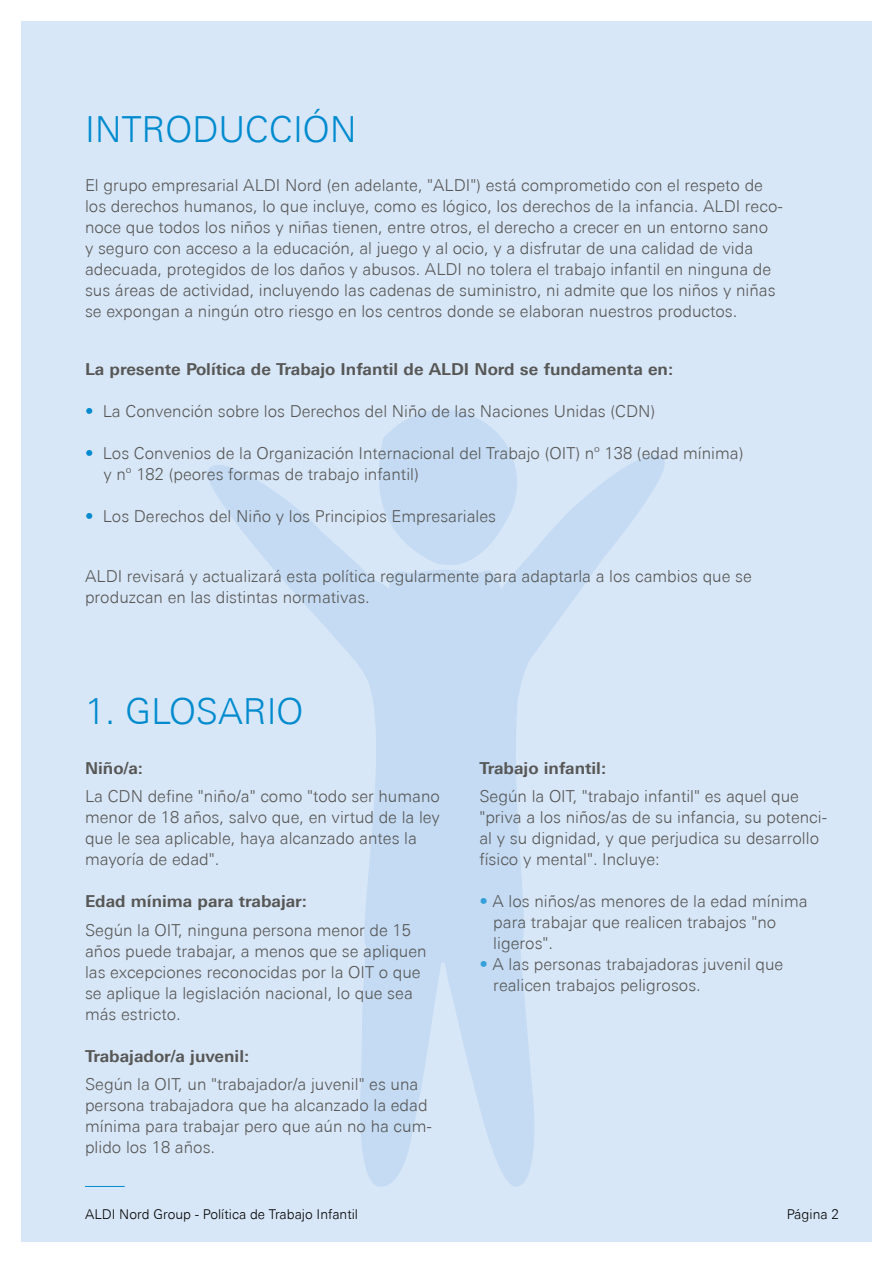
<style>
.page{position:relative;width:893px;height:1263px;background:#fff}
.page>*{position:absolute;margin:0;border:0;box-sizing:border-box;transform-origin:0 0}
.t1{font:300 36px "Univers Next Pro";color:#008bcf}
.t2{font:300 16.5px/21px "Univers Next Pro";color:#575756}
.t3{font:700 16.5px "Univers Next Pro";color:#575756}
.t4{font:300 13.5px "Univers Next Pro";color:#000}
.s1{color:#008bcf}
.s2{color:#34a0da}
</style>
<div class="page">
<div style="left:21px;top:21px;width:851px;height:1221px;background:#d8e7f7"></div>
<hr style="left:85px;top:1186px;width:40px;height:1px;background:#008bcf">
<svg style="left:207px;top:409px;width:458px;height:778px"></svg>
<h1 class="t1" style="left:85px;top:108px;width:273px">INTRODUCCIÓN</h1>
<p class="t2" style="left:85px;top:175px;width:699px">El grupo empresarial ALDI Nord (en adelante, "ALDI") está comprometido con el respeto de los derechos humanos, lo que incluye, como es lógico, los derechos de la infancia. ALDI reco&shy;noce que todos los niños y niñas tienen, entre otros, el derecho a crecer en un entorno sano<br>y seguro con acceso a la educación, al juego y al ocio, y a disfrutar de una calidad de vida adecuada, protegidos de los daños y abusos. ALDI no tolera el trabajo infantil en ninguna de sus áreas de actividad, incluyendo las cadenas de suministro, ni admite que los niños y niñas se expongan a ningún otro riesgo en los centros donde se elaboran nuestros productos.</p>
<p class="t3" style="left:85px;top:359px;width:590px">La presente Política de Trabajo Infantil de ALDI Nord se fundamenta en:</p>
<p class="t2" style="left:85px;top:400px;width:572px"><span class="s1">•</span> La Convención sobre los Derechos del Niño de las Naciones Unidas (CDN)</p>
<p class="t2" style="left:104px;top:442px;width:642px;text-indent:-18px"><span class="s1">•</span> Los Convenios de la Organización Internacional del Trabajo (OIT) nº 138 (edad mínima) y nº 182 (peores formas de trabajo infantil)</p>
<p class="t2" style="left:85px;top:505px;width:413px"><span class="s1">•</span> Los Derechos del Niño y los Principios Empresariales</p>
<p class="t2" style="left:85px;top:566px;width:668px">ALDI revisará y actualizará esta política regularmente para adaptarla a los cambios que se produzcan en las distintas normativas.</p>
<h1 class="t1" style="left:85px;top:691px;width:220px">1. GLOSARIO</h1>
<p class="t3" style="left:85px;top:758px;width:59px">Niño/a:</p>
<p class="t2" style="left:85px;top:786px;width:356px">La CDN define "niño/a" como "todo ser humano menor de 18 años, salvo que, en virtud de la ley que le sea aplicable, haya alcanzado antes la mayoría de edad".</p>
<p class="t3" style="left:85px;top:891px;width:224px">Edad mínima para trabajar:</p>
<p class="t2" style="left:85px;top:919px;width:343px">Según la OIT, ninguna persona menor de 15 años puede trabajar, a menos que se apliquen las excepciones reconocidas por la OIT o que se aplique la legislación nacional, lo que sea más estricto.</p>
<p class="t3" style="left:85px;top:1046px;width:166px">Trabajador/a juvenil:</p>
<p class="t2" style="left:85px;top:1074px;width:348px">Según la OIT, un "trabajador/a juvenil" es una persona trabajadora que ha alcanzado la edad mínima para trabajar pero que aún no ha cum&shy;plido los 18 años.</p>
<p class="t3" style="left:479px;top:758px;width:128px">Trabajo infantil:</p>
<p class="t2" style="left:479px;top:786px;width:349px">Según la OIT, "trabajo infantil" es aquel que "priva a los niños/as de su infancia, su potenci&shy;al y su dignidad, y que perjudica su desarrollo físico y mental". Incluye:</p>
<p class="t2" style="left:493px;top:891px;width:316px;text-indent:-14px"><span class="s2">•</span> A los niños/as menores de la edad mínima para trabajar que realicen trabajos "no ligeros".</p>
<p class="t2" style="left:493px;top:954px;width:292px;text-indent:-14px"><span class="s2">•</span> A las personas trabajadoras juvenil que realicen trabajos peligrosos.</p>
<p class="t4" style="left:85px;top:1206px;width:356px">International Buying Policy for Cotton | As of January 2020</p>
<p class="t4" style="left:787px;top:1206px;width:42px">Página</p>
<p class="t4" style="left:85px;top:1206px;width:275px">ALDI Nord Gro p - Polít a de Trabajo Infantil</p>
<p class="t4" style="left:797px;top:1206px;width:43px">Seite 2</p>
</div>
